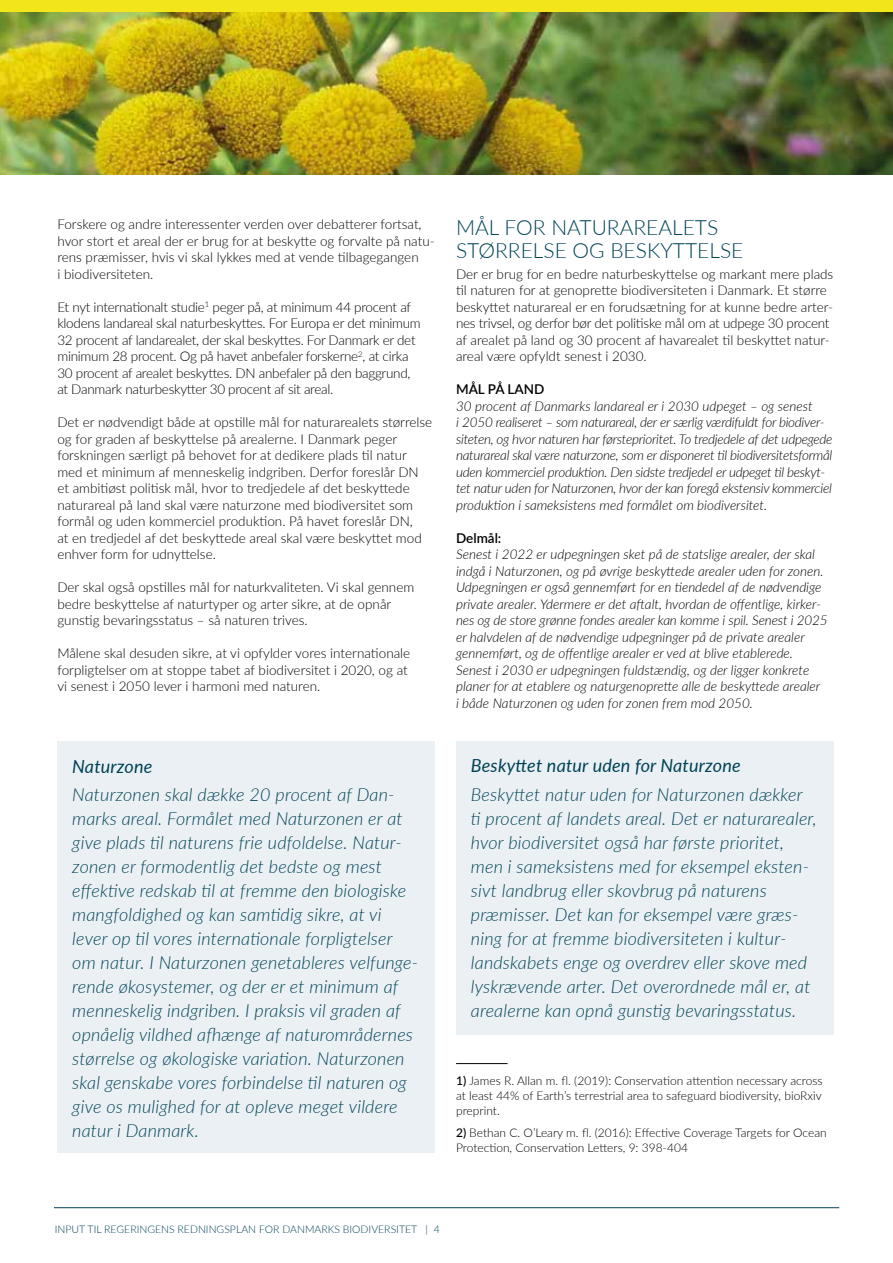
<style>
.page{position:relative;width:893px;height:1263px;background:#fff}
.page>*{position:absolute;margin:0;border:0;box-sizing:border-box;transform-origin:0 0}
.t1{font:300 21px/22.8px "Lato";color:#004357}
.t2{font:italic 300 18px/24px "Lato";letter-spacing:.01em;color:#004357}
.t3{font:italic 18px "Lato";letter-spacing:.01em;color:#004357}
.t4{font:300 13.5px/16.5px "Lato";color:#000}
.t5{font:italic 300 13.5px/16.5px "Lato";letter-spacing:-.005em;color:#000}
.t6{font:300 13.5px/16.5px "Lato";letter-spacing:-.02em;color:#000}
.t7{font:600 13.5px "Lato";color:#000}
.t8{font:300 12px/15px "Lato";color:#000;text-align:justify}
.t9{font:300 10.5px "Lato";color:#004357}
.s1{font-weight:500}
</style>
<div class="page">
<div style="left:0;top:0;width:893px;height:13px;background:#f2e61a"></div>
<hr style="left:54px;top:1207px;width:785px;height:1px;background:#004357">
<img style="left:0;top:13px;width:893px;height:161px">
<div style="left:57px;top:741px;width:378px;height:411px;background:#ebf0f4"></div>
<div style="left:456px;top:741px;width:377px;height:293px;background:#ebf0f4"></div>
<hr style="left:456px;top:1063px;width:52px;height:1px;background:#000">
<p class="t4" style="left:57px;top:215px;width:379px">Forskere og andre interessenter verden over debatterer fortsat, hvor stort et areal der er brug for at beskytte og forvalte på natu&shy;rens præmisser, hvis vi skal lykkes med at vende tilbagegangen<br>i biodiversiteten.</p>
<p class="t6" style="left:57px;top:298px;width:365px">Et nyt internationalt studie<sup>1</sup> peger på, at minimum 44 procent af klodens landareal skal naturbeskyttes. For Europa er det minimum 32 procent af landarealet, der skal beskyttes. For Danmark er det minimum 28 procent. Og på havet anbefaler forskerne<sup>2</sup>, at cirka 30 procent af arealet beskyttes. DN anbefaler på den baggrund, at Danmark naturbeskytter 30 procent af sit areal.</p>
<p class="t4" style="left:57px;top:413px;width:376px">Det er nødvendigt både at opstille mål for naturarealets størrelse og for graden af beskyttelse på arealerne. I Danmark peger forskningen særligt på behovet for at dedikere plads til natur med et minimum af menneskelig indgriben. Derfor foreslår DN et ambitiøst politisk mål, hvor to tredjedele af det beskyttede naturareal på land skal være naturzone med biodiversitet som formål og uden kommerciel produktion. På havet foreslår DN,<br>at en tredjedel af det beskyttede areal skal være beskyttet mod enhver form for udnyttelse.</p>
<p class="t4" style="left:57px;top:578px;width:358px">Der skal også opstilles mål for naturkvaliteten. Vi skal gennem bedre beskyttelse af naturtyper og arter sikre, at de opnår gunstig bevaringsstatus – så naturen trives.</p>
<p class="t4" style="left:57px;top:644px;width:354px">Målene skal desuden sikre, at vi opfylder vores internationale forpligtelser om at stoppe tabet af biodiversitet i 2020, og at vi senest i 2050 lever i harmoni med naturen.</p>
<h2 class="t3" style="left:72px;top:753px;width:82px">Naturzone</h2>
<p class="t2" style="left:72px;top:782px;width:347px">Naturzonen skal dække 20 procent af Dan&shy;marks areal. Formålet med Naturzonen er at give plads til naturens frie udfoldelse. Natur&shy;zonen er formodentlig det bedste og mest effektive redskab til at fremme den biologiske mangfoldighed og kan samtidig sikre, at vi lever op til vores internationale forpligtelser om natur. I Naturzonen genetableres velfunge&shy;rende økosystemer, og der er et minimum af menneskelig indgriben. I praksis vil graden af opnåelig vildhed afhænge af naturområdernes størrelse og økologiske variation. Naturzonen skal genskabe vores forbindelse til naturen og give os mulighed for at opleve meget vildere natur i Danmark.</p>
<h1 class="t1" style="left:456px;top:215px;width:289px">MÅL FOR NATURAREALETS<br>STØRRELSE OG BESKYTTELSE</h1>
<p class="t4" style="left:456px;top:265px;width:379px">Der er brug for en bedre naturbeskyttelse og markant mere plads til naturen for at genoprette biodiversiteten i Danmark. Et større beskyttet naturareal er en forudsætning for at kunne bedre arter&shy;nes trivsel, og derfor bør det politiske mål om at udpege 30 procent af arealet på land og 30 procent af havarealet til beskyttet natur&shy;areal være opfyldt senest i 2030.</p>
<p class="t7" style="left:456px;top:379px;width:90px">MÅL PÅ LAND</p>
<p class="t5" style="left:456px;top:397px;width:378px">30 procent af Danmarks landareal er i 2030 udpeget – og senest<br>i 2050 realiseret – som naturareal, der er særlig værdifuldt for biodiver&shy;siteten, og hvor naturen har førsteprioritet. To tredjedele af det udpegede naturareal skal være naturzone, som er disponeret til biodiversitetsformål uden kommerciel produktion. Den sidste tredjedel er udpeget til beskyt&shy;tet natur uden for Naturzonen, hvor der kan foregå ekstensiv kommerciel produktion i sameksistens med formålet om biodiversitet.</p>
<p class="t7" style="left:456px;top:528px;width:47px">Delmål:</p>
<p class="t5" style="left:456px;top:546px;width:373px">Senest i 2022 er udpegningen sket på de statslige arealer, der skal indgå i Naturzonen, og på øvrige beskyttede arealer uden for zonen.<br>Udpegningen er også gennemført for en tiendedel af de nødvendige private arealer. Ydermere er det aftalt, hvordan de offentlige, kirker&shy;nes og de store grønne fondes arealer kan komme i spil. Senest i 2025 er halvdelen af de nødvendige udpegninger på de private arealer gennemført, og de offentlige arealer er ved at blive etablerede.<br>Senest i 2030 er udpegningen fuldstændig, og der ligger konkrete planer for at etablere og naturgenoprette alle de beskyttede arealer<br>i både Naturzonen og uden for zonen frem mod 2050.</p>
<h2 class="t3" style="left:471px;top:753px;width:271px">Beskyttet natur uden for Naturzone</h2>
<p class="t2" style="left:471px;top:781px;width:347px">Beskyttet natur uden for Naturzonen dækker ti procent af landets areal. Det er naturarealer, hvor biodiversitet også har første prioritet, men i sameksistens med for eksempel eksten&shy;sivt landbrug eller skovbrug på naturens præmisser. Det kan for eksempel være græs&shy;ning for at fremme biodiversiteten i kultur&shy;landskabets enge og overdrev eller skove med lyskrævende arter. Det overordnede mål er, at arealerne kan opnå gunstig bevaringsstatus.</p>
<p class="t8" style="left:456px;top:1072px;width:368px"><span class="s1">1)</span> James R. Allan m. fl. (2019): Conservation attention necessary across at least 44% of Earth’s terrestrial area to safeguard biodiversity, bioRxiv preprint.</p>
<p class="t8" style="left:456px;top:1125px;width:372px"><span class="s1">2)</span> Bethan C. O’Leary m. fl. (2016): Effective Coverage Targets for Ocean<br>Protection, Conservation Letters, 9: 398-404</p>
<p class="t9" style="left:55px;top:1222px;width:386px">INPUT TIL REGERINGENS REDNINGSPLAN FOR DANMARKS BIODIVERSITET | 4</p>
</div>
